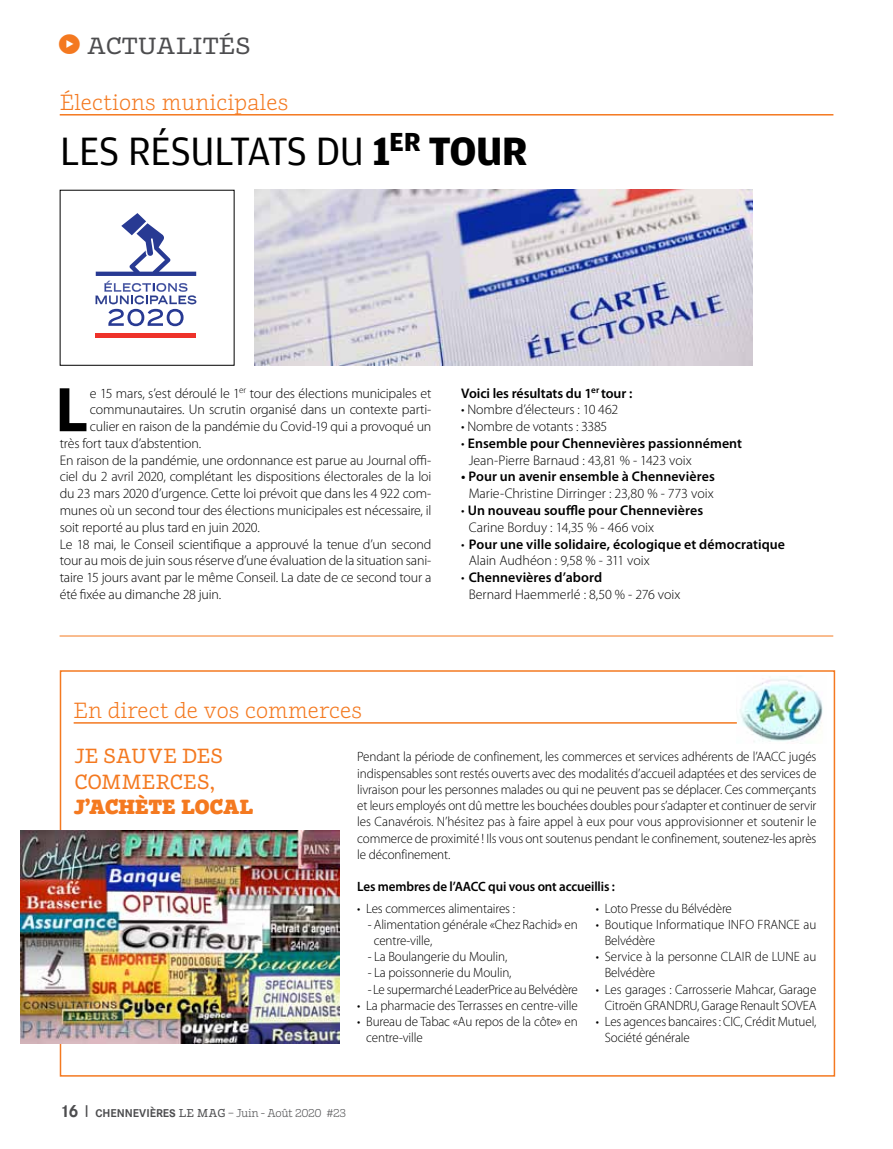
<style>
.page{position:relative;width:893px;height:1149px;background:#fff}
.page>*{position:absolute;margin:0;border:0;box-sizing:border-box;transform-origin:0 0}
.t1{font:700 63.6px "Myriad Pro";color:#000}
.t2{font:42px "Amplitude";letter-spacing:-.02em;color:#000}
.t3{font:24px "Suhmo Pro";color:#4d4d4f;scale:1.05 1}
.t4{font:300 22.5px "Suhmo Pro";color:#f47920}
.t5{font:21px/25.2px "Suhmo Pro";letter-spacing:.01em;color:#f47920}
.t6{font:900 21px "Suhmo Pro";letter-spacing:.005em;color:#f47920}
.t7{font:300 13.95px/16.8px "Myriad Pro";letter-spacing:-.01em;color:#000}
.t8{font:600 13.95px/16.8px "Myriad Pro";letter-spacing:.005em;color:#000}
.t9{font:300 13.5px/16.2px "Myriad Pro";letter-spacing:-.01em;color:#000}
.t10{font:600 13.5px "Myriad Pro";letter-spacing:-.01em;color:#000}
.t11{font:300 11.7px "Suhmo Pro";letter-spacing:-.03em;color:#4d4d4f}
.s1{font-family:"s Tmedia";color:#f47920}
.s2{font-weight:700}
.s3{font-weight:300}
.s4{font-weight:600}
.s5{font-family:"Corporate S";font-weight:700;font-size:18px}
.s6{font-family:"Corporate S";font-weight:700}
.s7{font-weight:400}
.s8{font-family:"Corporate S"}
</style>
<div class="page">
<hr style="left:60px;top:114px;width:773px;height:1px;background:#f47920">
<svg style="left:95px;top:213px;width:102px;height:125px"></svg>
<img style="left:255px;top:190px;width:497px;height:175px">
<hr style="left:60px;top:635px;width:773px;height:1px;background:#f47920">
<img style="left:739px;top:678px;width:84px;height:64px">
<div style="left:60px;top:670px;width:775px;height:406px;border:2px solid #f47920"></div>
<hr style="left:74px;top:722px;width:663px;height:1px;background:#f47920">
<img style="left:20px;top:830px;width:319px;height:213px">
<h3 class="t3" style="left:59px;top:30px;width:61px"><span class="s1">o</span> ACTU</h3>
<h3 class="t3" style="left:156px;top:30px;width:89px">ALITÉS</h3>
<h3 class="t4" style="left:60px;top:87px;width:230px">Élections municipales</h3>
<h2 class="t2" style="left:60px;top:127px;width:394px">LES RÉSULTATS DU <span class="s2">1</span><sup>ER</sup> <span class="s2">TOUR</span></h2>
<h1 class="t1" style="left:55px;top:368px;width:34px">L</h1>
<p class="t7" style="left:90px;top:385px;width:343px">e 15 mars, s’est déroulé le 1<sup>er</sup> tour des élections municipales et</p>
<p class="t7" style="left:90px;top:401px;width:343px">communautaires. Un scrutin organisé dans un contexte parti-</p>
<p class="t7" style="left:90px;top:418px;width:343px">culier en raison de la pandémie du Covid-19 qui a provoqué un</p>
<p class="t7" style="left:60px;top:435px;width:143px">très fort taux d’abstention.</p>
<p class="t7" style="left:60px;top:452px;width:373px">En raison de la pandémie, une ordonnance est parue au Journal offi-</p>
<p class="t7" style="left:60px;top:468px;width:373px">ciel du 2 avril 2020, complétant les dispositions électorales de la loi</p>
<p class="t7" style="left:60px;top:485px;width:373px">du 23 mars 2020 d’urgence. Cette loi prévoit que dans les 4 922 com-</p>
<p class="t7" style="left:60px;top:502px;width:373px">munes où un second tour des élections municipales est nécessaire, il</p>
<p class="t7" style="left:60px;top:518px;width:202px">soit reporté au plus tard en juin 2020.</p>
<p class="t7" style="left:60px;top:535px;width:373px">Le 18 mai, le Conseil scientifique a approuvé la tenue d’un second</p>
<p class="t7" style="left:60px;top:552px;width:373px">tour au mois de juin sous réserve d’une évaluation de la situation sani-</p>
<p class="t7" style="left:60px;top:569px;width:373px">taire 15 jours avant par le même Conseil. La date de ce second tour a</p>
<p class="t7" style="left:60px;top:585px;width:163px">été fixée au dimanche 28 juin.</p>
<p class="t8" style="left:461px;top:384px;width:173px">Voici les résultats du 1<sup>er</sup> tour :</p>
<p class="t7" style="left:461px;top:401px;width:159px">• Nombre d’électeurs : 10 462</p>
<p class="t7" style="left:461px;top:418px;width:148px">• Nombre de votants : 3385</p>
<p class="t8" style="left:469px;top:434px;width:275px;text-indent:-8px"><span class="s3">•</span> Ensemble pour Chennevières passionnément<br><span class="s3">Jean-Pierre Barnaud : 43,81 % - 1423 voix</span></p>
<p class="t8" style="left:461px;top:468px;width:255px">• Pour un avenir ensemble à Chennevières</p>
<p class="t7" style="left:469px;top:485px;width:247px">Marie-Christine Dirringer : 23,80 % - 773 voix</p>
<p class="t8" style="left:469px;top:501px;width:236px;text-indent:-8px"><span class="s3">•</span> Un nouveau souffle pour Chennevières<br><span class="s3">Carine Borduy : 14,35 % - 466 voix</span></p>
<p class="t8" style="left:469px;top:535px;width:318px;text-indent:-8px"><span class="s3">•</span> Pour une ville solidaire, écologique et démocratique<br><span class="s3">Alain Audhéon : 9,58 % - 311 voix</span></p>
<p class="t7" style="left:469px;top:569px;width:213px;text-indent:-8px">• <span class="s4">Chennevières d’abord<br></span>Bernard Haemmerlé : 8,50 % - 276 voix</p>
<h3 class="t4" style="left:74px;top:695px;width:290px">En direct de vos commerces</h3>
<h3 class="t5" style="left:74px;top:742px;width:150px">JE SAUVE DES<br>COMMERCES,</h3>
<h3 class="t6" style="left:74px;top:792px;width:180px">J’ACHèTE LOCAL</h3>
<p class="t9" style="left:357px;top:748px;width:461px;text-align:justify">Pendant la période de confinement, les commerces et services adhérents de l’AACC jugés indispensables sont restés ouverts avec des modalités d’accueil adaptées et des services de livraison pour les personnes malades ou qui ne peuvent pas se déplacer. Ces commerçants et leurs employés ont dû mettre les bouchées doubles pour s’adapter et continuer de servir les Canavérois. N’hésitez pas à faire appel à eux pour vous approvisionner et soutenir le commerce de proximité ! Ils vous ont soutenus pendant le confinement, soutenez-les après le déconfinement.</p>
<p class="t10" style="left:357px;top:877px;width:259px">Les membres de l’AACC qui vous ont accueillis :</p>
<p class="t9" style="left:357px;top:899px;width:159px">• Les commerces alimentaires :</p>
<p class="t9" style="left:374px;top:916px;width:206px;text-indent:-6px">- Alimentation générale «Chez Rachid» en centre-ville,</p>
<p class="t9" style="left:368px;top:948px;width:141px">- La Boulangerie du Moulin,</p>
<p class="t9" style="left:368px;top:964px;width:145px">- La poissonnerie du Moulin,</p>
<p class="t9" style="left:368px;top:980px;width:212px">- Le supermarché LeaderPrice au Belvédère</p>
<p class="t9" style="left:357px;top:997px;width:222px">• La pharmacie des Terrasses en centre-ville</p>
<p class="t9" style="left:366px;top:1013px;width:213px;text-indent:-9px">• Bureau de Tabac «Au repos de la côte» en centre-ville</p>
<p class="t9" style="left:596px;top:899px;width:138px">• Loto Presse du Bélvédère</p>
<p class="t9" style="left:605px;top:916px;width:213px;text-indent:-9px">• Boutique Informatique INFO FRANCE au<br>Belvédère</p>
<p class="t9" style="left:605px;top:948px;width:213px;text-indent:-9px">• Service à la personne CLAIR de LUNE au<br>Belvédère</p>
<p class="t9" style="left:596px;top:980px;width:222px;text-align:right">• Les garages : Carrosserie Mahcar, Garage<br>Citroën GRANDRU, Garage Renault SOVEA</p>
<p class="t9" style="left:605px;top:1013px;width:213px;text-indent:-9px">• Les agences bancaires : CIC, Crédit Mutuel,<br>Société générale</p>
<p class="t11" style="left:60px;top:1104px;width:288px"><span class="s5">16</span> <sup>|</sup> <span class="s6">CHENNEVIÈRES</span> <span class="s7">LE MAG</span> – Juin - Août 2020 <span class="s8">#</span>23</p>
</div>
